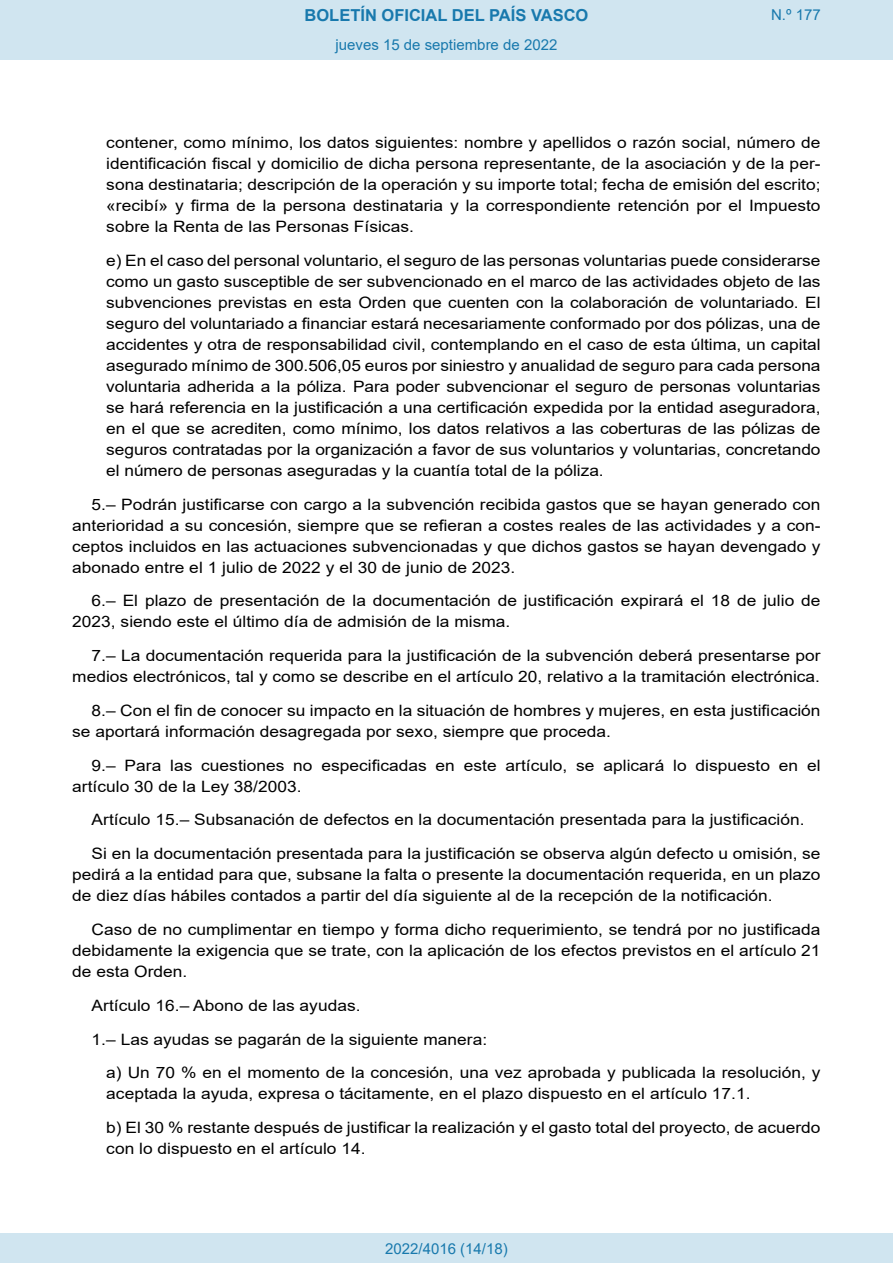
<style>
.page{position:relative;width:893px;height:1263px;background:#fff}
.page>*{position:absolute;margin:0;border:0;box-sizing:border-box;transform-origin:0 0}
.t1{font:700 16.5px "Arial";color:#1879ad}
.BOPVDetalle1{font:15.6px/21px "Arial";color:#000;text-align:justify;scale:1.11 1}
.BOPVDetalle{font:15.6px/21px "Arial";color:#000;text-align:justify;scale:1.11 1}
.Paginacion_Centro{font:15px "Arial";color:#1879ad}
</style>
<div class="page">
<div style="left:0;top:0;width:893px;height:60px;background:#d0e5f0"></div>
<div style="left:0;top:1233px;width:893px;height:30px;background:#d0e5f0"></div>
<p class="t1" style="left:305px;top:3px;width:285px">BOLETÍN OFICIAL DEL PAÍS VASCO</p>
<p class="Paginacion_Centro" style="left:336px;top:35px;width:223px">jueves 15 de septiembre de 2022</p>
<p class="Paginacion_Centro" style="left:771px;top:5px;width:51px">N.º 177</p>
<p class="BOPVDetalle1" style="left:106px;top:132px;width:645px">contener, como mínimo, los datos siguientes: nombre y apellidos o razón social, número de identificación fiscal y domicilio de dicha persona representante, de la asociación y de la per&shy;sona destinataria; descripción de la operación y su importe total; fecha de emisión del escrito; «recibí» y firma de la persona destinataria y la correspondiente retención por el Impuesto sobre la Renta de las Personas Físicas.</p>
<p class="BOPVDetalle1" style="left:106px;top:250px;width:645px">e) En el caso del personal voluntario, el seguro de las personas voluntarias puede considerarse como un gasto susceptible de ser subvencionado en el marco de las actividades objeto de las subvenciones previstas en esta Orden que cuenten con la colaboración de voluntariado. El seguro del voluntariado a financiar estará necesariamente conformado por dos pólizas, una de accidentes y otra de responsabilidad civil, contemplando en el caso de esta última, un capital asegurado mínimo de 300.506,05 euros por siniestro y anualidad de seguro para cada persona voluntaria adherida a la póliza. Para poder subvencionar el seguro de personas voluntarias se hará referencia en la justificación a una certificación expedida por la entidad aseguradora, en el que se acrediten, como mínimo, los datos relativos a las coberturas de las pólizas de seguros contratadas por la organización a favor de sus voluntarios y voluntarias, concretando el número de personas aseguradas y la cuantía total de la póliza.</p>
<p class="BOPVDetalle" style="left:72px;top:494px;width:676px;text-indent:19px">5.– Podrán justificarse con cargo a la subvención recibida gastos que se hayan generado con anterioridad a su concesión, siempre que se refieran a costes reales de las actividades y a con&shy;ceptos incluidos en las actuaciones subvencionadas y que dichos gastos se hayan devengado y abonado entre el 1 julio de 2022 y el 30 de junio de 2023.</p>
<p class="BOPVDetalle" style="left:72px;top:590px;width:676px;text-indent:19px">6.– El plazo de presentación de la documentación de justificación expirará el 18 de julio de<br>2023, siendo este el último día de admisión de la misma.</p>
<p class="BOPVDetalle" style="left:72px;top:645px;width:676px;text-align:right">7.– La documentación requerida para la justificación de la subvención deberá presentarse por medios electrónicos, tal y como se describe en el artículo 20, relativo a la tramitación electrónica.</p>
<p class="BOPVDetalle" style="left:72px;top:700px;width:676px;text-indent:19px">8.– Con el fin de conocer su impacto en la situación de hombres y mujeres, en esta justificación se aportará información desagregada por sexo, siempre que proceda.</p>
<p class="BOPVDetalle" style="left:72px;top:755px;width:676px;text-indent:19px">9.– Para las cuestiones no especificadas en este artículo, se aplicará lo dispuesto en el artículo 30 de la Ley 38/2003.</p>
<p class="BOPVDetalle" style="left:92px;top:809px;width:644px">Artículo 15.– Subsanación de defectos en la documentación presentada para la justificación.</p>
<p class="BOPVDetalle" style="left:72px;top:843px;width:676px;text-indent:19px">Si en la documentación presentada para la justificación se observa algún defecto u omisión, se pedirá a la entidad para que, subsane la falta o presente la documentación requerida, en un plazo de diez días hábiles contados a partir del día siguiente al de la recepción de la notificación.</p>
<p class="BOPVDetalle" style="left:72px;top:919px;width:676px;text-indent:19px">Caso de no cumplimentar en tiempo y forma dicho requerimiento, se tendrá por no justificada debidamente la exigencia que se trate, con la aplicación de los efectos previstos en el artículo 21 de esta Orden.</p>
<p class="BOPVDetalle" style="left:92px;top:995px;width:244px">Artículo 16.– Abono de las ayudas.</p>
<p class="BOPVDetalle" style="left:92px;top:1028px;width:358px">1.– Las ayudas se pagarán de la siguiente manera:</p>
<p class="BOPVDetalle1" style="left:106px;top:1062px;width:645px">a) Un 70 % en el momento de la concesión, una vez aprobada y publicada la resolución, y aceptada la ayuda, expresa o tácitamente, en el plazo dispuesto en el artículo 17.1.</p>
<p class="BOPVDetalle1" style="left:106px;top:1117px;width:645px">b) El 30 % restante después de justificar la realización y el gasto total del proyecto, de acuerdo con lo dispuesto en el artículo 14.</p>
<p class="Paginacion_Centro" style="left:385px;top:1238px;width:124px">2022/4016 (14/18)</p>
</div>
